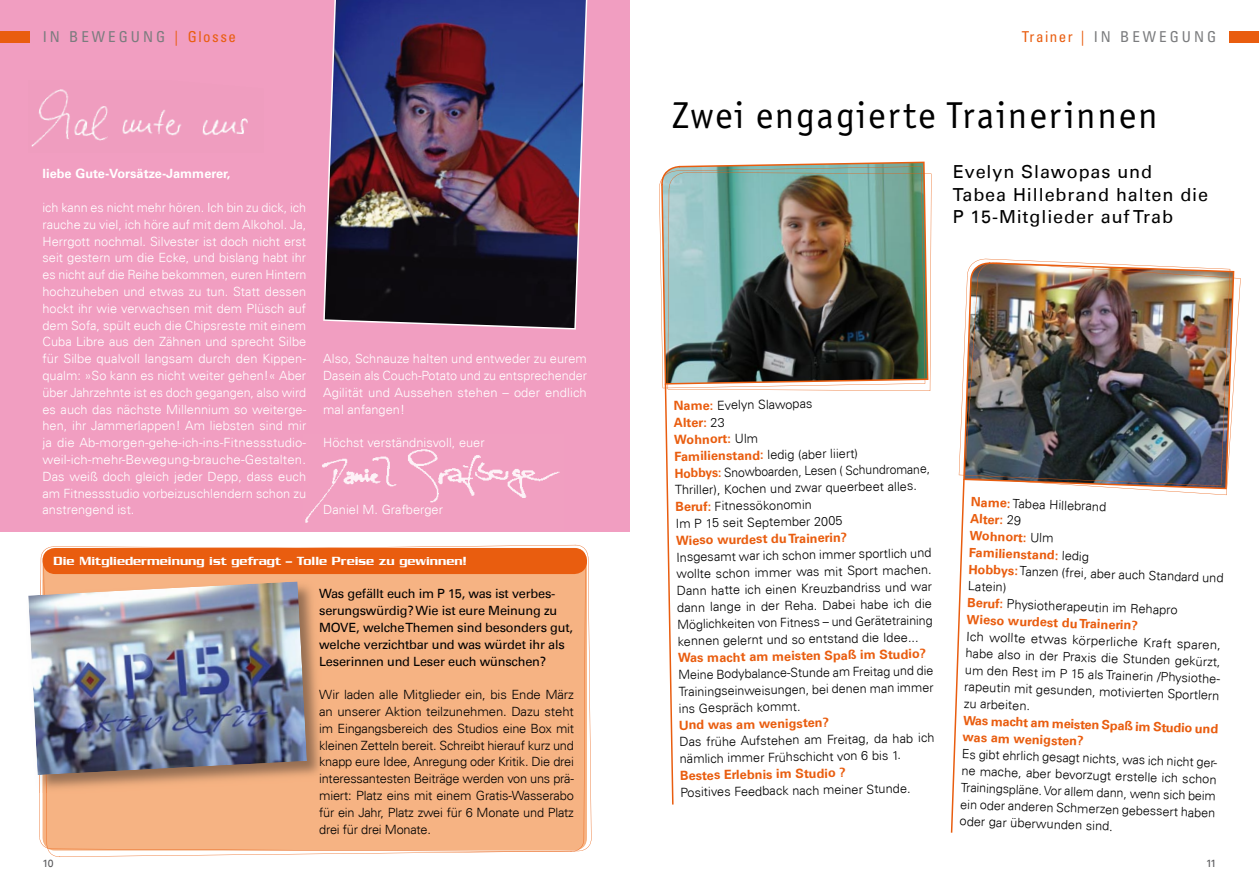
<style>
.page{position:relative;width:1259px;height:893px;background:#fff}
.page>*{position:absolute;margin:0;border:0;box-sizing:border-box;transform-origin:0 0}
.t1{font:37.5px "Officina Sans ITC Std";letter-spacing:.05em;color:#000}
.t2{font:18px/22.5px "Univers Com 55 Roman";letter-spacing:.05em;color:#000}
.t3{font:condensed 15px "Univers LT Std";letter-spacing:.2em;color:#7b7c7e}
.t4{font:300 12.75px/16.8px "Univers Com 45";letter-spacing:-.015em;color:#000}
.t5{font:300 12.75px/16.8px "Univers Com 45";letter-spacing:.005em;color:#fff;text-align:justify}
.t6{font:700 12.75px/16.8px "Univers Com 65";color:#e95d0f}
.t7{font:12.75px/16.8px "Univers Com 55 Roman";letter-spacing:-.015em;color:#000}
.t8{font:500 12.75px "Serpentine";letter-spacing:.005em;color:#fff}
.t9{font:700 12.75px "Univers Com 65";letter-spacing:.005em;color:#fff}
.t10{font:10.5px "Univers Com 55 Roman";color:#58585a}
.s1{color:#e95d0f}
.s2{font-family:"Univers Com 65";font-weight:700;color:#e95d0f}
.s3{font-family:"Univers Com 45";font-weight:300;color:#000}
</style>
<div class="page">
<svg style="left:959px;top:259px;width:103px;height:220px"></svg>
<img style="left:964px;top:262px;width:276px;height:233px">
<svg style="left:659px;top:166px;width:266px;height:222px"></svg>
<img style="left:667px;top:172px;width:264px;height:219px">
<div style="left:0;top:0;width:629px;height:531px;background:#f19ec1"></div>
<svg style="left:49px;top:545px;width:542px;height:312px"></svg>
<img style="left:323px;top:0;width:265px;height:330px">
<img style="left:305px;top:449px;width:255px;height:74px">
<img style="left:31px;top:89px;width:217px;height:58px">
<svg style="left:39px;top:546px;width:546px;height:306px;background:#f4a976"></svg>
<img style="left:41px;top:580px;width:285px;height:213px">
<img style="left:44px;top:580px;width:2px;height:213px">
<img style="left:39px;top:580px;width:2px;height:213px">
<img style="left:28px;top:581px;width:279px;height:194px">
<svg style="left:951px;top:479px;width:13px;height:354px"></svg>
<svg style="left:665px;top:384px;width:8px;height:420px"></svg>
<div style="left:0;top:31px;width:30px;height:11px;background:#e95d0f"></div>
<div style="left:1229px;top:31px;width:30px;height:11px;background:#e95d0f"></div>
<p class="t3" style="left:43px;top:27px;width:195px">IN BEWEGUNG <span class="s1">| Glosse</span></p>
<p class="t3" style="left:1021px;top:27px;width:196px"><span class="s1">Trainer |</span> IN BEWEGUNG</p>
<h1 class="t1" style="left:672px;top:94px;width:487px">Zwei engagierte Trainerinnen</h1>
<h2 class="t2" style="left:952px;top:161px;width:257px">Evelyn Slawopas und<br>Tabea Hillebrand halten die<br>P 15-Mitglieder auf Trab</h2>
<p class="t9" style="left:43px;top:166px;width:189px">liebe Gute-Vorsätze-Jammerer,</p>
<p class="t5" style="left:43px;top:199px;width:265px">ich kann es nicht mehr hören. Ich bin zu dick, ich rauche zu viel, ich höre auf mit dem Alkohol. Ja, Herrgott nochmal. Silvester ist doch nicht erst seit gestern um die Ecke, und bislang habt ihr es nicht auf die Reihe bekommen, euren Hintern hochzuheben und etwas zu tun. Statt dessen hockt ihr wie verwachsen mit dem Plüsch auf dem Sofa, spült euch die Chipsreste mit einem Cuba Libre aus den Zähnen und sprecht Silbe für Silbe qualvoll langsam durch den Kippen&shy;qualm: »So kann es nicht weiter gehen!« Aber über Jahrzehnte ist es doch gegangen, also wird es auch das nächste Millennium so weiterge&shy;hen, ihr Jammerlappen! Am liebsten sind mir ja die Ab-morgen-gehe-ich-ins-Fitnessstudio&shy;weil-ich-mehr-Bewegung-brauche-Gestalten.<br>Das weiß doch gleich jeder Depp, dass euch am Fitnessstudio vorbeizuschlendern schon zu anstrengend ist.</p>
<p class="t5" style="left:323px;top:350px;width:265px">Also, Schnauze halten und entweder zu eurem Dasein als Couch-Potato und zu entsprechender Agilität und Aussehen stehen – oder endlich mal anfangen!</p>
<p class="t5" style="left:323px;top:434px;width:163px">Höchst verständnisvoll, euer</p>
<p class="t4" style="left:673px;top:398px;width:140px;rotate:-1deg"><span class="s2">Name:</span> Evelyn Slawopas</p>
<p class="t6" style="left:674px;top:414px;width:85px;rotate:-1deg">Alter: <span class="s3">23<br></span>Wohnort: <span class="s3">Ulm</span></p>
<p class="t4" style="left:674px;top:448px;width:257px;rotate:-1deg"><span class="s2">Familienstand:</span> ledig (aber liiert)<br><span class="s2">Hobbys:</span> Snowboarden, Lesen ( Schundromane, Thriller), Kochen und zwar queerbeet alles.<br><span class="s2">Beruf:</span> Fitnessökonomin<br>Im P 15 seit September 2005</p>
<p class="t6" style="left:676px;top:532px;width:173px;rotate:-1deg">Wieso wurdest du Trainerin?</p>
<p class="t4" style="left:676px;top:549px;width:257px;text-align:justify;rotate:-1deg">Insgesamt war ich schon immer sportlich und wollte schon immer was mit Sport machen.<br>Dann hatte ich einen Kreuzbandriss und war dann lange in der Reha. Dabei habe ich die Möglichkeiten von Fitness – und Gerätetraining kennen gelernt und so entstand die Idee...</p>
<p class="t6" style="left:678px;top:650px;width:250px;rotate:-1deg">Was macht am meisten Spaß im Studio?</p>
<p class="t4" style="left:678px;top:666px;width:257px;text-align:justify;rotate:-1deg">Meine Bodybalance-Stunde am Freitag und die Trainingseinweisungen, bei denen man immer ins Gespräch kommt.</p>
<p class="t6" style="left:679px;top:717px;width:151px;rotate:-1deg">Und was am wenigsten?</p>
<p class="t4" style="left:679px;top:733px;width:256px;rotate:-1deg">Das frühe Aufstehen am Freitag, da hab ich nämlich immer Frühschicht von 6 bis 1.</p>
<p class="t6" style="left:680px;top:767px;width:167px;rotate:-1deg">Bestes Erlebnis im Studio ?</p>
<p class="t4" style="left:680px;top:784px;width:232px;rotate:-1deg">Positives Feedback nach meiner Stunde.</p>
<p class="t5" style="left:323px;top:501px;width:121px">Daniel M. Grafberger</p>
<p class="t4" style="left:971px;top:493px;width:137px;rotate:2deg"><span class="s2">Name:</span> Tabea Hillebrand</p>
<p class="t6" style="left:970px;top:510px;width:121px;rotate:2deg">Alter: <span class="s3">29<br></span>Wohnort: <span class="s3">Ulm<br></span>Familienstand: <span class="s3">ledig</span></p>
<p class="t4" style="left:969px;top:561px;width:257px;rotate:2deg"><span class="s2">Hobbys:</span> Tanzen (frei, aber auch Standard und<br>Latein)<br><span class="s2">Beruf:</span> Physiotherapeutin im Rehapro</p>
<p class="t6" style="left:967px;top:611px;width:173px;rotate:2deg">Wieso wurdest du Trainerin?</p>
<p class="t4" style="left:966px;top:628px;width:259px;rotate:2deg">Ich wollte etwas körperliche Kraft sparen, habe also in der Praxis die Stunden gekürzt, um den Rest im P 15 als Trainerin /Physiothe&shy;rapeutin mit gesunden, motivierten Sportlern zu arbeiten.</p>
<p class="t6" style="left:963px;top:712px;width:257px;rotate:2deg">Was macht am meisten Spaß im Studio und was am wenigsten?</p>
<p class="t4" style="left:962px;top:745px;width:259px;rotate:2deg">Es gibt ehrlich gesagt nichts, was ich nicht ger&shy;ne mache, aber bevorzugt erstelle ich schon Trainingspläne. Vor allem dann, wenn sich beim ein oder anderen Schmerzen gebessert haben oder gar überwunden sind.</p>
<p class="t8" style="left:54px;top:554px;width:414px">Die Mitgliedermeinung ist gefragt – Tolle Preise zu gewinnen!</p>
<p class="t7" style="left:319px;top:585px;width:255px">Was gefällt euch im P 15, was ist verbes&shy;serungswürdig? Wie ist eure Meinung zu MOVE, welche Themen sind besonders gut, welche verzichtbar und was würdet ihr als Leserinnen und Leser euch wünschen?</p>
<p class="t4" style="left:319px;top:686px;width:256px;text-align:justify">Wir laden alle Mitglieder ein, bis Ende März an unserer Aktion teilzunehmen. Dazu steht im Eingangsbereich des Studios eine Box mit kleinen Zetteln bereit. Schreibt hierauf kurz und knapp eure Idee, Anregung oder Kritik. Die drei interessantesten Beiträge werden von uns prä&shy;miert: Platz eins mit einem Gratis-Wasserabo für ein Jahr, Platz zwei für 6 Monate und Platz drei für drei Monate.</p>
<p class="t10" style="left:43px;top:857px;width:13px">10</p>
<p class="t10" style="left:1206px;top:857px;width:12px">11</p>
</div>
